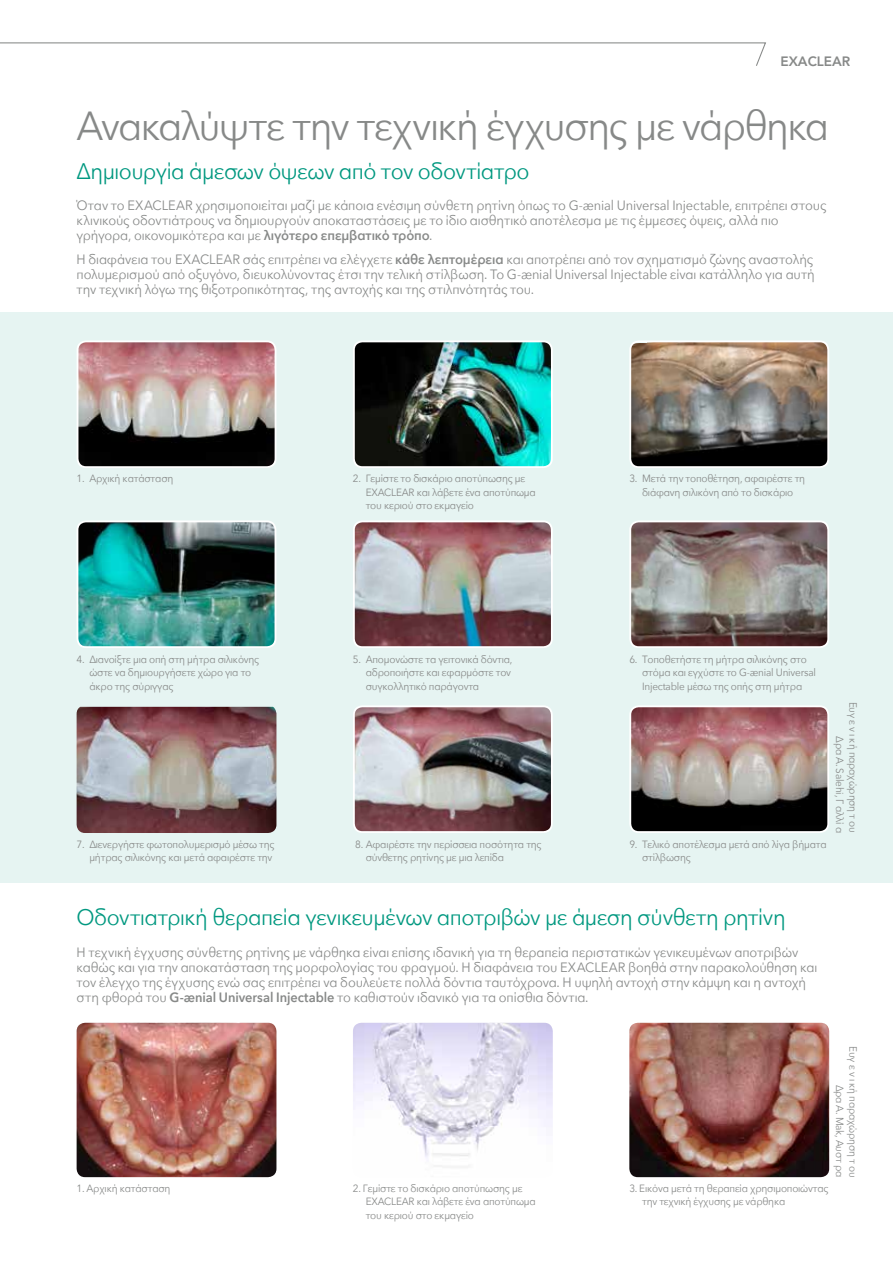
<style>
.page{position:relative;width:893px;height:1263px;background:#fff}
.page>*{position:absolute;margin:0;border:0;box-sizing:border-box;transform-origin:0 0}
.t1{font:40.5px "Avenir Next";letter-spacing:-.04em;color:#878988;scale:.95 1}
.t2{font:22.5px "Avenir Next";letter-spacing:-.02em;color:#009880;scale:.95 1}
.t3{font:13.5px/15px "Avenir Next";letter-spacing:-.005em;color:#878988;scale:.95 1}
.t4{font:800 13.5px "Avenir LT Std";color:#878988}
.t5{font:10.5px/13.5px "Avenir Next";letter-spacing:-.02em;color:#878988;scale:.95 1}
.s1{font-weight:600}
</style>
<div class="page">
<div style="left:0;top:312px;width:893px;height:570px;background:#e6f4f2"></div>
<img style="left:77px;top:707px;width:199px;height:126px">
<img style="left:356px;top:708px;width:194px;height:122px">
<div style="left:353px;top:705px;width:200px;height:128px;border:2px solid #fff;border-radius:9px"></div>
<img style="left:632px;top:708px;width:194px;height:122px">
<div style="left:629px;top:705px;width:200px;height:128px;border:2px solid #fff;border-radius:9px"></div>
<img style="left:356px;top:343px;width:194px;height:122px">
<div style="left:353px;top:340px;width:200px;height:128px;border:2px solid #fff;border-radius:9px"></div>
<img style="left:78px;top:343px;width:198px;height:122px">
<div style="left:77px;top:340px;width:199px;height:128px;border:2px solid #fff;border-radius:9px"></div>
<img style="left:632px;top:343px;width:194px;height:122px">
<div style="left:629px;top:340px;width:200px;height:128px;border:2px solid #fff;border-radius:9px"></div>
<img style="left:356px;top:523px;width:194px;height:122px">
<div style="left:353px;top:520px;width:200px;height:128px;border:2px solid #fff;border-radius:9px"></div>
<img style="left:77px;top:523px;width:198px;height:124px">
<div style="left:77px;top:520px;width:199px;height:128px;border:2px solid #fff;border-radius:9px"></div>
<img style="left:632px;top:523px;width:194px;height:122px">
<div style="left:629px;top:520px;width:200px;height:128px;border:2px solid #fff;border-radius:9px"></div>
<svg style="left:0;top:42px;width:766px;height:24px"></svg>
<img style="left:77px;top:1023px;width:199px;height:154px">
<img style="left:629px;top:1023px;width:200px;height:154px">
<img style="left:353px;top:1023px;width:200px;height:144px">
<p class="t4" style="left:780px;top:53px;width:71px">EXACLEAR</p>
<h1 class="t1" style="left:77px;top:92px;width:794px">Ανακαλύψτε την τεχνική έγχυσης με νάρθηκα</h1>
<h2 class="t2" style="left:77px;top:152px;width:478px">Δημιουργία άμεσων όψεων από τον οδοντίατρο</h2>
<p class="t3" style="left:77px;top:197px;width:791px">Όταν το EXACLEAR χρησιμοποιείται μαζί με κάποια ενέσιμη σύνθετη ρητίνη όπως το G-ænial Universal Injectable, επιτρέπει στους κλινικούς οδοντιάτρους να δημιουργούν αποκαταστάσεις με το ίδιο αισθητικό αποτέλεσμα με τις έμμεσες όψεις, αλλά πιο γρήγορα, οικονομικότερα και με <span class="s1">λιγότερο επεμβατικό τρόπο</span>.</p>
<p class="t3" style="left:77px;top:251px;width:779px">Η διαφάνεια του EXACLEAR σάς επιτρέπει να ελέγχετε <span class="s1">κάθε λεπτομέρεια</span> και αποτρέπει από τον σχηματισμό ζώνης αναστολής πολυμερισμού από οξυγόνο, διευκολύνοντας έτσι την τελική στίλβωση. Το G-ænial Universal Injectable είναι κατάλληλο για αυτή την τεχνική λόγω της θιξοτροπικότητας, της αντοχής και της στιλπνότητάς του.</p>
<p class="t5" style="left:77px;top:472px;width:103px">1. Αρχική κατάσταση</p>
<p class="t5" style="left:629px;top:472px;width:187px;text-align:center">3. Μετά την τοποθέτηση, αφαιρέστε τη διάφανη σιλικόνη από το δισκάριο</p>
<p class="t5" style="left:366px;top:472px;width:181px;text-indent:-13px">2. Γεμίστε το δισκάριο αποτύπωσης με<br>EXACLEAR και λάβετε ένα αποτύπωμα του κεριού στο εκμαγείο</p>
<p class="t5" style="left:89px;top:652px;width:180px;text-indent:-13px">4. Διανοίξτε μια οπή στη μήτρα σιλικόνης ώστε να δημιουργήσετε χώρο για το άκρο της σύριγγας</p>
<p class="t5" style="left:642px;top:652px;width:185px;text-indent:-13px">6. Τοποθετήστε τη μήτρα σιλικόνης στο στόμα και εγχύστε το G-ænial Universal<br>Injectable μέσω της οπής στη μήτρα</p>
<p class="t5" style="left:366px;top:652px;width:156px;text-indent:-13px">5. Απομονώστε τα γειτονικά δόντια, αδροποιήστε και εφαρμόστε τον συγκολλητικό παράγοντα</p>
<p class="t5" style="left:860px;top:702px;width:140px;text-align:right;rotate:90deg">Ευγ ε ν ι κή παραχώρηση τ ου<br>Δρα A. Salehi, Γ αλλί α</p>
<p class="t5" style="left:77px;top:837px;width:210px;text-align:right">7. Διενεργήστε φωτοπολυμερισμό μέσω της μήτρας σιλικόνης και μετά αφαιρέστε την</p>
<p class="t5" style="left:366px;top:837px;width:187px;text-indent:-10px">8. Αφαιρέστε την περίσσεια ποσότητα της σύνθετης ρητίνης με μια λεπίδα</p>
<p class="t5" style="left:642px;top:837px;width:196px;text-indent:-13px">9. Τελικό αποτέλεσμα μετά από λίγα βήματα στίλβωσης</p>
<h2 class="t2" style="left:77px;top:898px;width:748px">Οδοντιατρική θεραπεία γενικευμένων αποτριβών με άμεση σύνθετη ρητίνη</h2>
<p class="t3" style="left:77px;top:944px;width:781px">Η τεχνική έγχυσης σύνθετης ρητίνης με νάρθηκα είναι επίσης ιδανική για τη θεραπεία περιστατικών γενικευμένων αποτριβών καθώς και για την αποκατάσταση της μορφολογίας του φραγμού. Η διαφάνεια του EXACLEAR βοηθά στην παρακολούθηση και τον έλεγχο της έγχυσης ενώ σας επιτρέπει να δουλεύετε πολλά δόντια ταυτόχρονα. Η υψηλή αντοχή στην κάμψη και η αντοχή στη φθορά του <span class="s1">G-ænial Universal Injectable</span> το καθιστούν ιδανικό για τα οπίσθια δόντια.</p>
<p class="t5" style="left:860px;top:1046px;width:140px;text-align:right;rotate:90deg">Ευγ ε ν ι κή παραχώρηση τ ου<br>Δρα A. Mak, Αυστ ρα</p>
<p class="t5" style="left:77px;top:1181px;width:100px">1. Αρχική κατάσταση</p>
<p class="t5" style="left:366px;top:1181px;width:181px;text-indent:-13px">2. Γεμίστε το δισκάριο αποτύπωσης με<br>EXACLEAR και λάβετε ένα αποτύπωμα του κεριού στο εκμαγείο</p>
<p class="t5" style="left:642px;top:1181px;width:198px;text-indent:-13px">3. Εικόνα μετά τη θεραπεία χρησιμοποιώντας την τεχνική έγχυσης με νάρθηκα</p>
</div>
